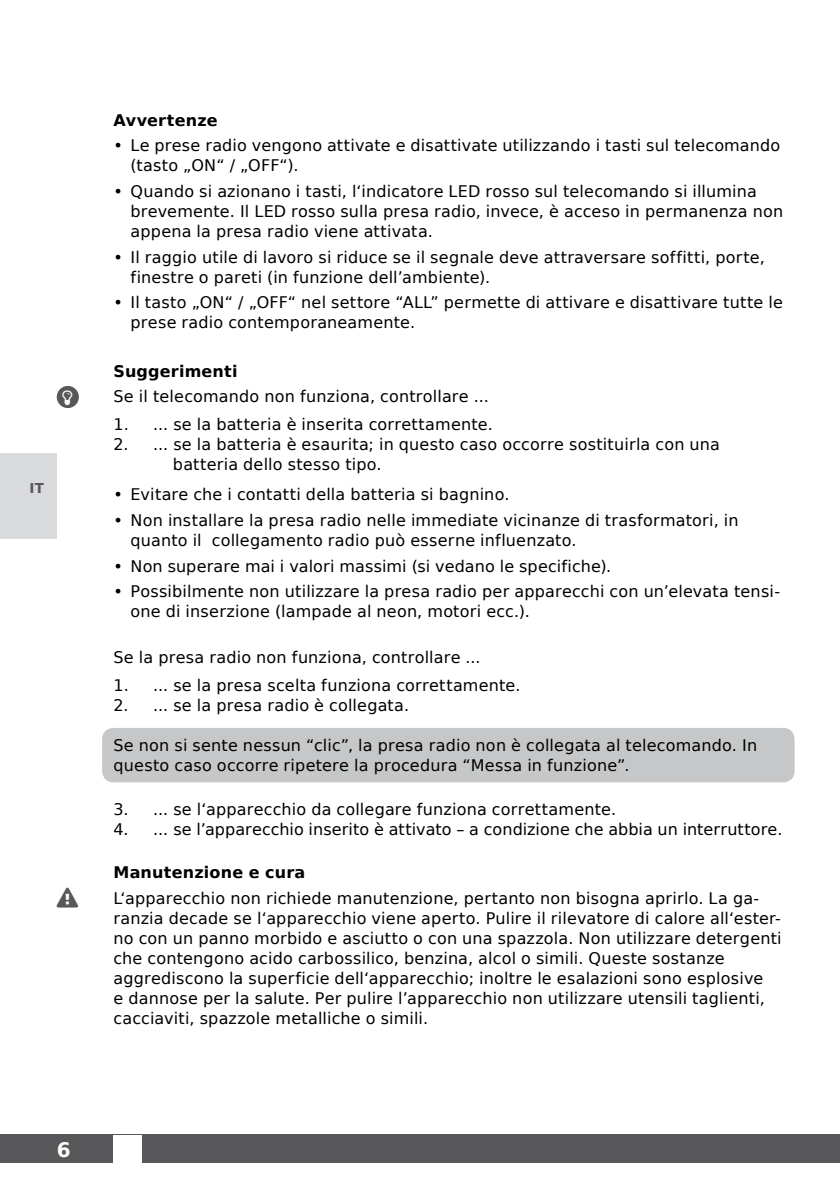
<style>
.page{position:relative;width:840px;height:1191px;background:#fff}
.page>*{position:absolute;margin:0;border:0;box-sizing:border-box;transform-origin:0 0}
.t1{font:700 20px "DejaVu Sans";color:#fff}
.t2{font:16px/20px "DejaVu Sans";letter-spacing:.01em;color:#000}
.t3{font:700 16px "DejaVu Sans";letter-spacing:.01em;color:#000}
.t4{font:700 13.6px "DejaVu Sans";color:#58585a}
</style>
<div class="page">
<div style="left:0;top:1134px;width:839px;height:28px;background:#58585a"></div>
<div style="left:113px;top:1134px;width:29px;height:30px;background:#fff"></div>
<div style="left:102px;top:728px;width:692px;height:54px;background:#c6c7c8;border-radius:11px"></div>
<div style="left:57px;top:386px;width:22px;height:22px;background:#58585a;border-radius:50%"></div>
<div style="left:0;top:454px;width:57px;height:85px;background:#d9dadb"></div>
<p class="t4" style="left:29px;top:477px;width:16px">IT</p>
<p class="t3" style="left:113px;top:107px;width:106px">Avvertenze</p>
<p class="t2" style="left:130px;top:135px;width:651px;text-indent:-17px">• Le prese radio vengono attivate e disattivate utilizzando i tasti sul telecomando (tasto „ON“ / „OFF“).</p>
<p class="t2" style="left:130px;top:181px;width:653px;text-indent:-17px">• Quando si azionano i tasti, l‘indicatore LED rosso sul telecomando si illumina brevemente. Il LED rosso sulla presa radio, invece, è acceso in permanenza non appena la presa radio viene attivata.</p>
<p class="t2" style="left:130px;top:247px;width:635px;text-indent:-17px">• Il raggio utile di lavoro si riduce se il segnale deve attraversare soffitti, porte, finestre o pareti (in funzione dell’ambiente).</p>
<p class="t2" style="left:130px;top:292px;width:653px;text-indent:-17px">• Il tasto „ON“ / „OFF“ nel settore “ALL” permette di attivare e disattivare tutte le prese radio contemporaneamente.</p>
<p class="t3" style="left:113px;top:358px;width:126px">Suggerimenti</p>
<p class="t2" style="left:113px;top:386px;width:376px">Se il telecomando non funziona, controllare ...</p>
<p class="t2" style="left:113px;top:414px;width:380px">1. ... se la batteria è inserita correttamente.</p>
<p class="t2" style="left:173px;top:434px;width:548px;text-indent:-59px">2. ... se la batteria è esaurita; in questo caso occorre sostituirla con una batteria dello stesso tipo.</p>
<p class="t2" style="left:113px;top:484px;width:397px">• Evitare che i contatti della batteria si bagnino.</p>
<p class="t2" style="left:130px;top:510px;width:609px;text-indent:-17px">• Non installare la presa radio nelle immediate vicinanze di trasformatori, in quanto il collegamento radio può esserne influenzato.</p>
<p class="t2" style="left:113px;top:556px;width:499px">• Non superare mai i valori massimi (si vedano le specifiche).</p>
<p class="t2" style="left:130px;top:581px;width:650px;text-indent:-17px">• Possibilmente non utilizzare la presa radio per apparecchi con un’elevata tensi‑ one di inserzione (lampade al neon, motori ecc.).</p>
<p class="t2" style="left:113px;top:647px;width:368px">Se la presa radio non funziona, controllare ...</p>
<p class="t2" style="left:113px;top:675px;width:408px">1. ... se la presa scelta funziona correttamente.</p>
<p class="t2" style="left:113px;top:695px;width:297px">2. ... se la presa radio è collegata.</p>
<p class="t2" style="left:113px;top:735px;width:644px">Se non si sente nessun “clic”, la presa radio non è collegata al telecomando. In questo caso occorre ripetere la procedura “Messa in funzione”.</p>
<p class="t2" style="left:113px;top:799px;width:504px">3. ... se l‘apparecchio da collegare funziona correttamente.</p>
<p class="t2" style="left:113px;top:819px;width:670px">4. ... se l’apparecchio inserito è attivato – a condizione che abbia un interruttore.</p>
<p class="t3" style="left:113px;top:859px;width:193px">Manutenzione e cura</p>
<p class="t2" style="left:113px;top:887px;width:669px">L‘apparecchio non richiede manutenzione, pertanto non bisogna aprirlo. La ga‑ ranzia decade se l‘apparecchio viene aperto. Pulire il rilevatore di calore all‘ester‑ no con un panno morbido e asciutto o con una spazzola. Non utilizzare detergenti che contengono acido carbossilico, benzina, alcol o simili. Queste sostanze aggrediscono la superficie dell‘apparecchio; inoltre le esalazioni sono esplosive<br>e dannose per la salute. Per pulire l’apparecchio non utilizzare utensili taglienti, cacciaviti, spazzole metalliche o simili.</p>
<p class="t1" style="left:57px;top:1133px;width:15px">6</p>
</div>
